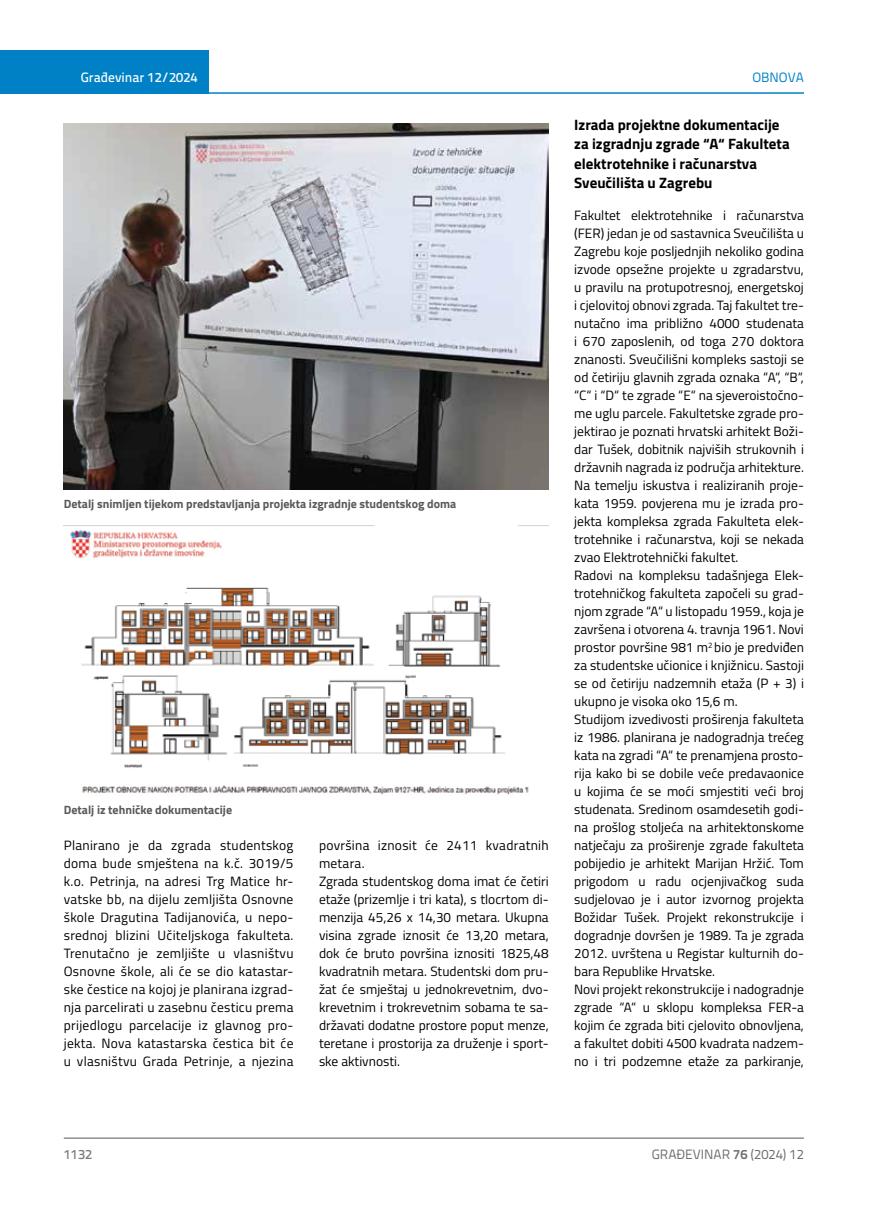
<style>
.page{position:relative;width:872px;height:1212px;background:#fff}
.page>*{position:absolute;margin:0;border:0;box-sizing:border-box;transform-origin:0 0}
.t1{font:700 15px/19.5px "Titillium";color:#000}
.t2{font:13.5px/18px "Titillium";color:#000}
.t3{font:13.5px "Titillium Text 22 L";color:#6d6e71}
.t4{font:500 13.5px "Titillium Text 22 L";color:#fff}
.t5{font:13.5px "Titillium Text 22 L";color:#0081c6}
.t6{font:500 13.5px "Titillium Text 22 L";color:#797a7d}
.t7{font:700 12px "Titillium";color:#58595b}
.s1{font-weight:700}
</style>
<div class="page">
<div style="left:0;top:50px;width:208px;height:44px;background:#0081c6"></div>
<hr style="left:0;top:92px;width:804px;height:2px;background:#0081c6">
<hr style="left:64px;top:1138px;width:740px;height:1px;background:#58595b">
<img style="left:64px;top:123px;width:485px;height:367px">
<img style="left:70px;top:530px;width:459px;height:265px">
<p class="t4" style="left:81px;top:67px;width:118px">Građevinar 12/2024</p>
<p class="t5" style="left:752px;top:68px;width:53px">OBNOVA</p>
<p class="t7" style="left:64px;top:494px;width:394px">Detalj snimljen tijekom predstavljanja projekta izgradnje studentskog doma</p>
<p class="t7" style="left:64px;top:801px;width:170px">Detalj iz tehničke dokumentacije</p>
<p class="t2" style="left:64px;top:836px;width:231px;text-align:justify">Planirano je da zgrada studentskog doma bude smještena na k.č. 3019/5 k.o. Petrinja, na adresi Trg Matice hr&shy;vatske bb, na dijelu zemljišta Osnovne škole Dragutina Tadijanovića, u nepo&shy;srednoj blizini Učiteljskoga fakulteta.<br>Trenutačno je zemljište u vlasništvu Osnovne škole, ali će se dio katastar&shy;ske čestice na kojoj je planirana izgrad&shy;nja parcelirati u zasebnu česticu prema prijedlogu parcelacije iz glavnog pro&shy;jekta. Nova katastarska čestica bit će u vlasništvu Grada Petrinje, a njezina</p>
<p class="t2" style="left:319px;top:836px;width:231px">površina iznosit će 2411 kvadratnih metara.<br>Zgrada studentskog doma imat će četiri etaže (prizemlje i tri kata), s tlocrtom di&shy;menzija 45,26 x 14,30 metara. Ukupna visina zgrade iznosit će 13,20 metara, dok će bruto površina iznositi 1825,48 kvadratnih metara. Studentski dom pru&shy;žat će smještaj u jednokrevetnim, dvo&shy;krevetnim i trokrevetnim sobama te sa&shy;državati dodatne prostore poput menze, teretane i prostorija za druženje i sport&shy;ske aktivnosti.</p>
<p class="t1" style="left:574px;top:114px;width:217px">Izrada projektne dokumentacije za izgradnju zgrade “A“ Fakulteta elektrotehnike i računarstva<br>Sveučilišta u Zagrebu</p>
<p class="t2" style="left:574px;top:205px;width:231px">Fakultet elektrotehnike i računarstva (FER) jedan je od sastavnica Sveučilišta u Zagrebu koje posljednjih nekoliko godina izvode opsežne projekte u zgradarstvu, u pravilu na protupotresnoj, energetskoj i cjelovitoj obnovi zgrada. Taj fakultet tre&shy;nutačno ima približno 4000 studenata i 670 zaposlenih, od toga 270 doktora znanosti. Sveučilišni kompleks sastoji se od četiriju glavnih zgrada oznaka “A“, “B“, “C“ i “D“ te zgrade “E“ na sjeveroistočno&shy;me uglu parcele. Fakultetske zgrade pro&shy;jektirao je poznati hrvatski arhitekt Boži&shy;dar Tušek, dobitnik najviših strukovnih i državnih nagrada iz područja arhitekture.<br>Na temelju iskustva i realiziranih proje&shy;kata 1959. povjerena mu je izrada pro&shy;jekta kompleksa zgrada Fakulteta elek&shy;trotehnike i računarstva, koji se nekada zvao Elektrotehnički fakultet.<br>Radovi na kompleksu tadašnjega Elek&shy;trotehničkog fakulteta započeli su grad&shy;njom zgrade “A“ u listopadu 1959., koja je završena i otvorena 4. travnja 1961. Novi prostor površine 981 m<sup>2</sup> bio je predviđen za studentske učionice i knjižnicu. Sastoji se od četiriju nadzemnih etaža (P + 3) i ukupno je visoka oko 15,6 m.<br>Studijom izvedivosti proširenja fakulteta iz 1986. planirana je nadogradnja trećeg kata na zgradi “A“ te prenamjena prosto&shy;rija kako bi se dobile veće predavaonice u kojima će se moći smjestiti veći broj studenata. Sredinom osamdesetih godi&shy;na prošlog stoljeća na arhitektonskome natječaju za proširenje zgrade fakulteta pobijedio je arhitekt Marijan Hržić. Tom prigodom u radu ocjenjivačkog suda sudjelovao je i autor izvornog projekta Božidar Tušek. Projekt rekonstrukcije i dogradnje dovršen je 1989. Ta je zgrada 2012. uvrštena u Registar kulturnih do&shy;bara Republike Hrvatske.<br>Novi projekt rekonstrukcije i nadogradnje zgrade “A“ u sklopu kompleksa FER-a kojim će zgrada biti cjelovito obnovljena, a fakultet dobiti 4500 kvadrata nadzem&shy;no i tri podzemne etaže za parkiranje,</p>
<p class="t6" style="left:64px;top:1144px;width:30px">1132</p>
<p class="t3" style="left:652px;top:1144px;width:154px">GRAĐEVINAR <span class="s1">76</span> (2024) 12</p>
</div>
